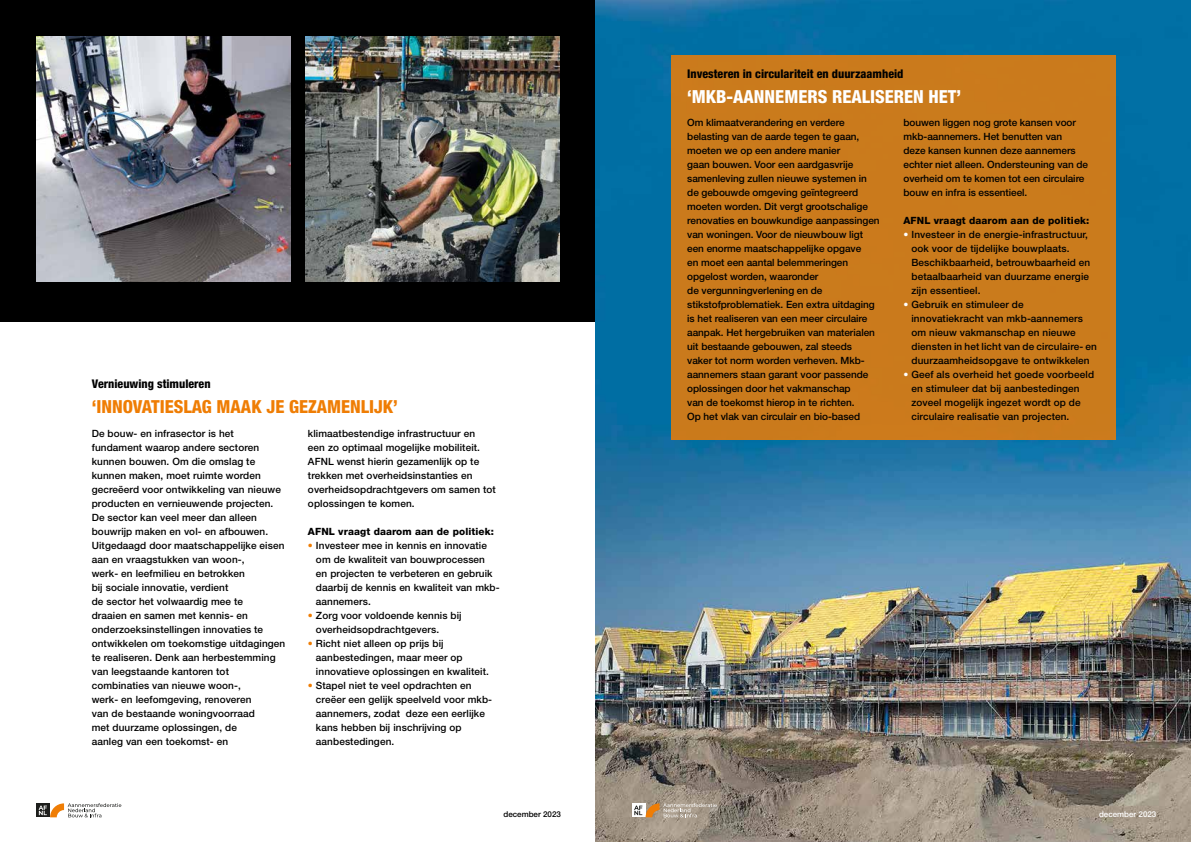
<style>
.page{position:relative;width:1191px;height:842px;background:#fff}
.page>*{position:absolute;margin:0;border:0;box-sizing:border-box;transform-origin:0 0}
.t1{font:800 condensed 18px "Helvetica Neue LT Pro";color:#ef7d04}
.t2{font:800 condensed 18px "Helvetica Neue LT Pro";color:#fff}
.t3{font:800 condensed 12px "Helvetica Neue LT Pro";color:#000}
.t4{font:500 10px/14px "Helvetica Neue LT Pro";letter-spacing:.01em;color:#000}
.t5{font:800 10px "Helvetica Neue LT Pro";letter-spacing:.01em;color:#000}
.t6{font:500 8px "Helvetica Neue LT Pro";color:#000}
.t7{font:500 8px "Helvetica Neue LT Pro";color:#fff}
.s1{color:#ef7d04}
.s2{color:#fff}
</style>
<div class="page">
<div style="left:0;top:0;width:595px;height:322px;background:#000"></div>
<img style="left:36px;top:36px;width:254px;height:246px">
<img style="left:305px;top:36px;width:254px;height:246px">
<svg style="left:36px;top:803px;width:3px;height:14px"></svg>
<svg style="left:39px;top:803px;width:82px;height:14px"></svg>
<img style="left:595px;top:0;width:596px;height:842px">
<div style="left:671px;top:55px;width:445px;height:384px;background:#ca7a1c"></div>
<div style="left:631px;top:803px;width:14px;height:14px;background:#fff"></div>
<svg style="left:634px;top:803px;width:83px;height:14px"></svg>
<p class="t3" style="left:92px;top:376px;width:120px">Vernieuwing stimuleren</p>
<h1 class="t1" style="left:92px;top:396px;width:308px">‘INNOVATIESLAG MAAK JE GEZAMENLIJK’</h1>
<p class="t4" style="left:92px;top:426px;width:195px">De bouw- en infrasector is het fundament waarop andere sectoren kunnen bouwen. Om die omslag te kunnen maken, moet ruimte worden gecreëerd voor ontwikkeling van nieuwe producten en vernieuwende projecten.<br>De sector kan veel meer dan alleen bouwrijp maken en vol- en afbouwen.<br>Uitgedaagd door maatschappelijke eisen aan en vraagstukken van woon-,<br>werk- en leefmilieu en betrokken<br>bij sociale innovatie, verdient<br>de sector het volwaardig mee te<br>draaien en samen met kennis- en onderzoeksinstellingen innovaties te ontwikkelen om toekomstige uitdagingen te realiseren. Denk aan herbestemming van leegstaande kantoren tot combinaties van nieuwe woon-,<br>werk- en leefomgeving, renoveren<br>van de bestaande woningvoorraad<br>met duurzame oplossingen, de<br>aanleg van een toekomst- en</p>
<p class="t4" style="left:308px;top:426px;width:189px">klimaatbestendige infrastructuur en<br>een zo optimaal mogelijke mobiliteit.<br>AFNL wenst hierin gezamenlijk op te trekken met overheidsinstanties en overheidsopdrachtgevers om samen tot oplossingen te komen.</p>
<p class="t5" style="left:308px;top:525px;width:187px">AFNL vraagt daarom aan de politiek:</p>
<p class="t4" style="left:316px;top:538px;width:185px;text-indent:-8px"><span class="s1">•</span> Investeer mee in kennis en innovatie om de kwaliteit van bouwprocessen<br>en projecten te verbeteren en gebruik daarbij de kennis en kwaliteit van mkb&shy;aannemers.</p>
<p class="t4" style="left:316px;top:608px;width:147px;text-indent:-8px"><span class="s1">•</span> Zorg voor voldoende kennis bij overheidsopdrachtgevers.</p>
<p class="t4" style="left:316px;top:636px;width:174px;text-indent:-8px"><span class="s1">•</span> Richt niet alleen op prijs bij aanbestedingen, maar meer op innovatieve oplossingen en kwaliteit.</p>
<p class="t4" style="left:316px;top:678px;width:178px;text-indent:-8px"><span class="s1">•</span> Stapel niet te veel opdrachten en creëer een gelijk speelveld voor mkb&shy;aannemers, zodat deze een eerlijke kans hebben bij inschrijving op aanbestedingen.</p>
<p class="t6" style="left:503px;top:809px;width:59px">december 2023</p>
<p class="t3" style="left:687px;top:66px;width:218px">Investeren in circulariteit en duurzaamheid</p>
<h1 class="t2" style="left:687px;top:85px;width:275px">‘MKB-AANNEMERS REALISEREN HET’</h1>
<p class="t4" style="left:687px;top:116px;width:194px">Om klimaatverandering en verdere belasting van de aarde tegen te gaan, moeten we op een andere manier<br>gaan bouwen. Voor een aardgasvrije samenleving zullen nieuwe systemen in de gebouwde omgeving geïntegreerd moeten worden. Dit vergt grootschalige renovaties en bouwkundige aanpassingen van woningen. Voor de nieuwbouw ligt een enorme maatschappelijke opgave<br>en moet een aantal belemmeringen opgelost worden, waaronder<br>de vergunningverlening en de stikstofproblematiek. Een extra uitdaging is het realiseren van een meer circulaire aanpak. Het hergebruiken van materialen uit bestaande gebouwen, zal steeds<br>vaker tot norm worden verheven. Mkb&shy;aannemers staan garant voor passende oplossingen door het vakmanschap<br>van de toekomst hierop in te richten.<br>Op het vlak van circulair en bio-based</p>
<p class="t4" style="left:903px;top:116px;width:186px">bouwen liggen nog grote kansen voor mkb-aannemers. Het benutten van<br>deze kansen kunnen deze aannemers echter niet alleen. Ondersteuning van de overheid om te komen tot een circulaire bouw en infra is essentieel.</p>
<p class="t5" style="left:903px;top:215px;width:187px">AFNL vraagt daarom aan de politiek:</p>
<p class="t4" style="left:911px;top:228px;width:180px;text-indent:-8px"><span class="s2">•</span> Investeer in de energie-infrastructuur, ook voor de tijdelijke bouwplaats.<br>Beschikbaarheid, betrouwbaarheid en betaalbaarheid van duurzame energie zijn essentieel.</p>
<p class="t4" style="left:911px;top:298px;width:187px;text-indent:-8px"><span class="s2">•</span> Gebruik en stimuleer de innovatiekracht van mkb-aannemers om nieuw vakmanschap en nieuwe diensten in het licht van de circulaire- en duurzaamheidsopgave te ontwikkelen</p>
<p class="t4" style="left:911px;top:368px;width:184px;text-indent:-8px"><span class="s2">•</span> Geef als overheid het goede voorbeeld en stimuleer dat bij aanbestedingen zoveel mogelijk ingezet wordt op de circulaire realisatie van projecten.</p>
<p class="t7" style="left:1099px;top:809px;width:59px">december 2023</p>
</div>
